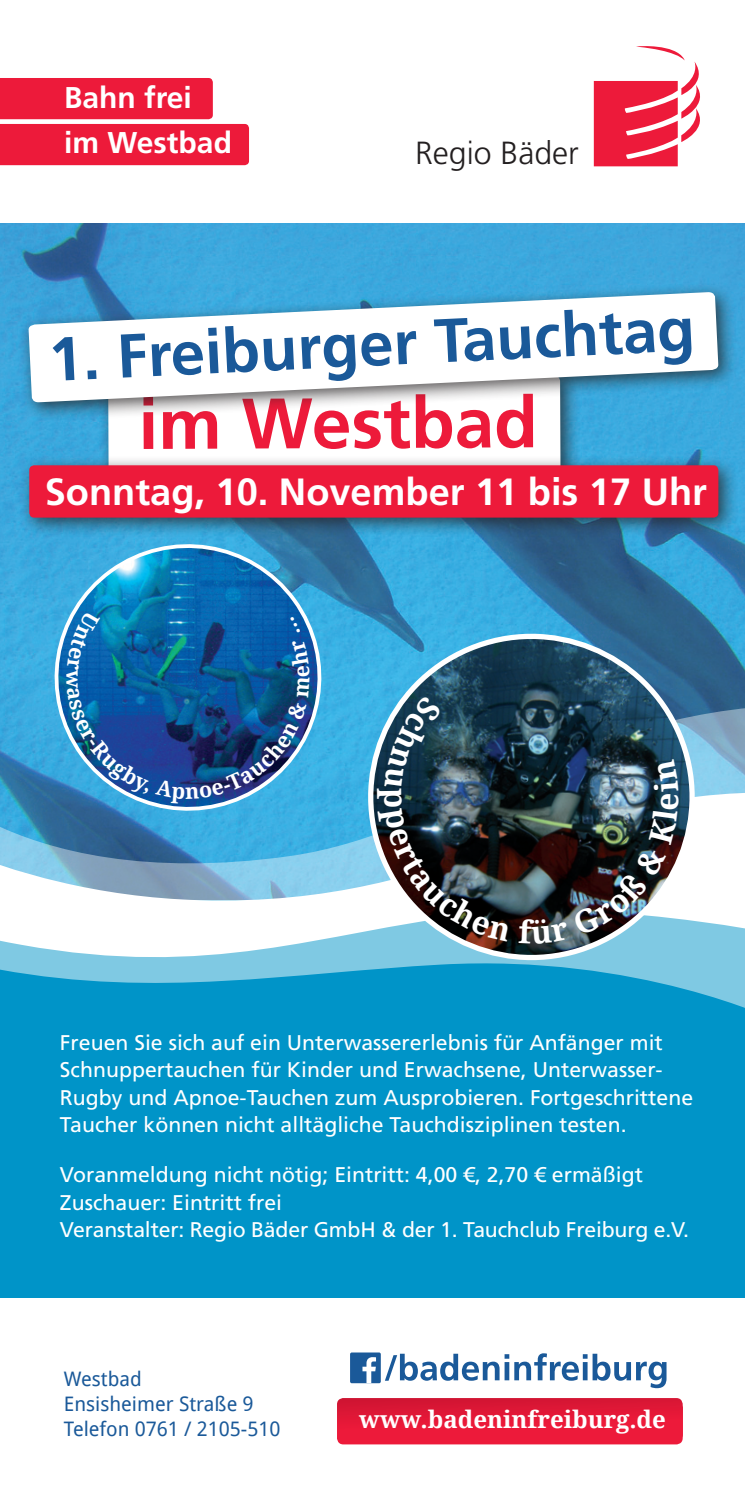
<style>
.page{position:relative;width:745px;height:1489px;background:#fff}
.page>*{position:absolute;margin:0;border:0;box-sizing:border-box;transform-origin:0 0}
.t1{font:700 71.25px "Frutiger LT Std";letter-spacing:-.005em;color:#ed1a3a}
.t2{font:700 61.75px "Frutiger LT Std";color:#1a5999}
.t3{font:700 38px "Frutiger LT Std";color:#fff}
.t4{font:300 32px "Frutiger LT Std";color:#231f20}
.t5{font:700 30px/45px "Frutiger LT Std";color:#fff}
.t6{font:700 24px "Droid Serif";color:#fff}
.t7{font:21.25px/27.5px "Frutiger LT Std";color:#fff}
.t8{font:700 21.25px "Droid Serif";color:#fff}
.t9{font:20px/25px "Droid Sans";color:#1a5999}
</style>
<div class="page">
<img style="left:0;top:223px;width:744px;height:470px">
<svg style="left:108px;top:422px;width:452px;height:32px"></svg>
<div style="left:0;top:900px;width:744px;height:397px;background:#0094c8"></div>
<svg style="left:385px;top:1353px;width:281px;height:34px"></svg>
<div style="left:350px;top:1352px;width:30px;height:30px;background:#1a5999;border-radius:2px"></div>
<svg style="left:362px;top:1357px;width:14px;height:25px"></svg>
<svg style="left:0;top:78px;width:249px;height:87px;background:#ef3652"></svg>
<svg style="left:593px;top:46px;width:107px;height:120px"></svg>
<svg style="left:337px;top:1398px;width:345px;height:46px;background:#e41938"></svg>
<div style="left:18px;top:282px;width:719px;height:140px;background:#231f20;opacity:.75"></div>
<svg style="left:28px;top:292px;width:690px;height:110px"></svg>
<svg style="left:0;top:693px;width:744px;height:87px;background:#4ea1cd"></svg>
<svg style="left:60px;top:978px;width:684px;height:30px"></svg>
<svg style="left:39px;top:537px;width:298px;height:243px;background:#2b8ec5"></svg>
<div style="left:19px;top:454px;width:719px;height:83px;background:#231f20;opacity:.75"></div>
<div style="left:29px;top:465px;width:689px;height:52px;background:#ed1a3a;border-radius:5px"></div>
<svg style="left:0;top:780px;width:744px;height:198px;background:#96c8e1"></svg>
<svg style="left:348px;top:614px;width:365px;height:365px;background:#508da9"></svg>
<svg style="left:67px;top:609px;width:33px;height:61px;background:#116db5"></svg>
<svg style="left:67px;top:687px;width:82px;height:108px;background:#2064a9"></svg>
<svg style="left:155px;top:638px;width:154px;height:165px;background:#165390"></svg>
<svg style="left:290px;top:616px;width:10px;height:16px"></svg>
<img style="left:376px;top:695px;width:134px;height:246px">
<img style="left:518px;top:759px;width:160px;height:185px">
<h3 class="t5" style="left:64px;top:75px;width:169px">Bahn frei im Westbad</h3>
<h3 class="t4" style="left:415px;top:134px;width:165px">Regio Bäder</h3>
<h2 class="t2" style="left:46px;top:325px;width:648px;rotate:-3deg">1. Freiburger Tauchtag</h2>
<h1 class="t1" style="left:138px;top:381px;width:401px">im Westbad</h1>
<h3 class="t3" style="left:45px;top:469px;width:663px">Sonntag, 10. November 11 bis 17 Uhr</h3>
<p class="t8" style="left:87px;top:669px;width:20px;rotate:90deg">w</p>
<p class="t7" style="left:60px;top:1028px;width:634px">Freuen Sie sich auf ein Unterwassererlebnis für Anfänger mit Schnuppertauchen für Kinder und Erwachsene, Unterwasser-Rugby und Apnoe-Tauchen zum Ausprobieren. Fortgeschrittene Taucher können nicht alltägliche Tauchdisziplinen testen.</p>
<p class="t7" style="left:60px;top:1161px;width:630px">Voranmeldung nicht nötig; Eintritt: 4,00 €, 2,70 € ermäßigt<br>Zuschauer: Eintritt frei<br>Veranstalter: Regio Bäder GmbH &amp; der 1. Tauchclub Freiburg e.V.</p>
<p class="t9" style="left:64px;top:1365px;width:218px">Westbad<br>Ensisheimer Straße 9<br>Telefon 0761 / 2105-510</p>
<p class="t6" style="left:359px;top:1404px;width:308px">www.badeninfreiburg.de</p>
</div>
